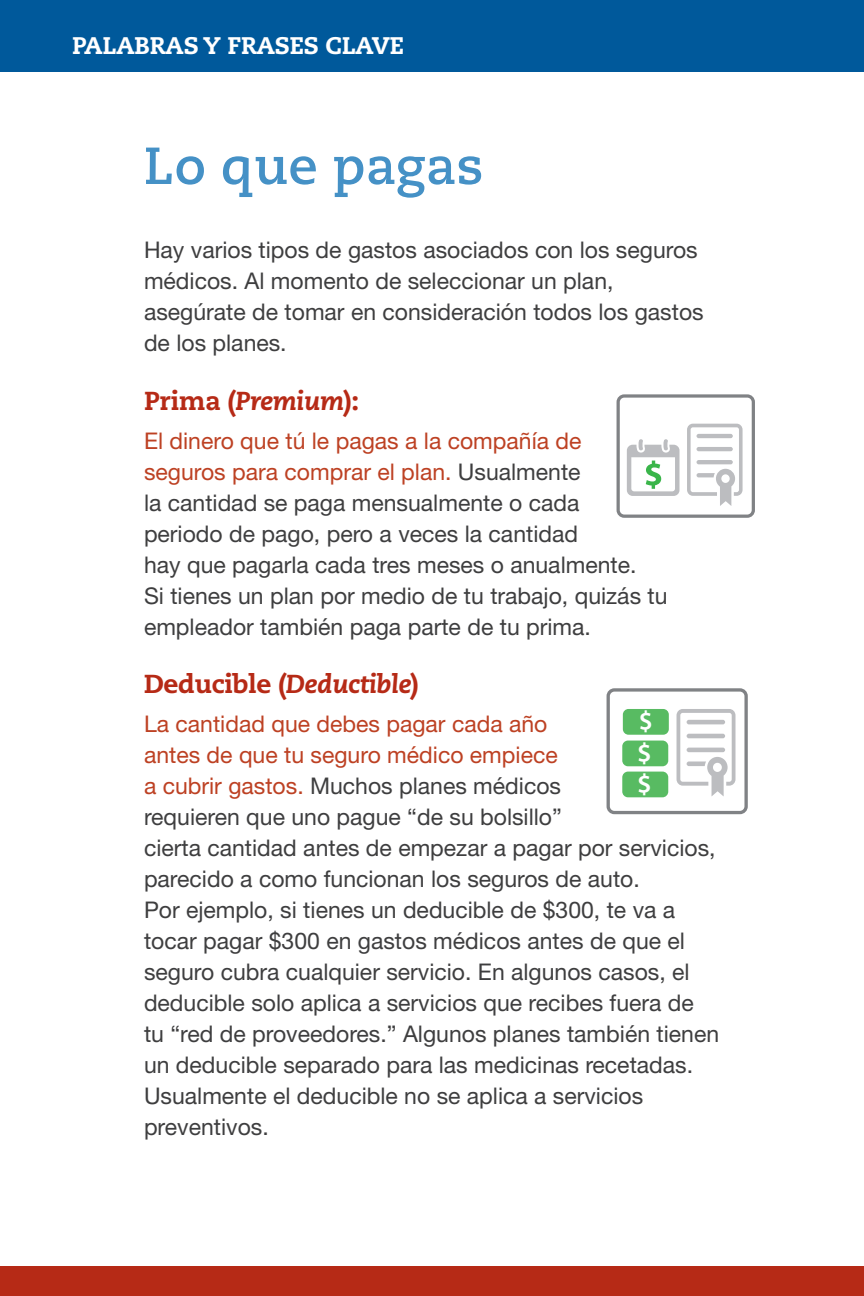
<style>
.page{position:relative;width:864px;height:1296px;background:#fff}
.page>*{position:absolute;margin:0;border:0;box-sizing:border-box;transform-origin:0 0}
.t1{font:700 52px "Caecilia LT Std";color:#4591c6}
.t2{font:600 26.8px/31.4px "Myriad Pro";color:#fff;text-align:justify}
.t3{font:800 26px "Caecilia LT Std";letter-spacing:-.01em;color:#b62a16}
.t4{font:800 24px "Caecilia LT Std";letter-spacing:-.01em;color:#fff}
.t5{font:23px/31px "Helvetica Neue LT Std";color:#3e3e3f}
.s1{font-style:italic}
.s2{color:#bd4123}
</style>
<div class="page">
<div style="left:0;top:0;width:864px;height:72px;background:#00599b"></div>
<div style="left:0;top:1266px;width:864px;height:30px;background:#b62a16"></div>
<div style="left:617px;top:394px;width:138px;height:124px;border:3px solid #808285;border-radius:6px"></div>
<svg style="left:687px;top:424px;width:56px;height:82px"></svg>
<svg style="left:627px;top:439px;width:53px;height:57px"></svg>
<svg style="left:677px;top:709px;width:59px;height:87px"></svg>
<div style="left:607px;top:688px;width:141px;height:126px;border:3px solid #808285;border-radius:6px"></div>
<div style="left:623px;top:709px;width:46px;height:26px;background:#58bb62;border-radius:6px"></div>
<div style="left:622px;top:741px;width:46px;height:25px;background:#58bb62;border-radius:6px"></div>
<div style="left:622px;top:772px;width:46px;height:25px;background:#58bb62;border-radius:6px"></div>
<p class="t4" style="left:72px;top:31px;width:334px">PALABRAS Y FRASES CLAVE</p>
<h1 class="t1" style="left:144px;top:135px;width:341px">Lo que pagas</h1>
<p class="t5" style="left:144px;top:234px;width:561px">Hay varios tipos de gastos asociados con los seguros médicos. Al momento de seleccionar un plan, asegúrate de tomar en consideración todos los gastos de los planes.</p>
<p class="t3" style="left:144px;top:384px;width:217px">Prima (<span class="s1">Premium</span>):</p>
<p class="t5" style="left:144px;top:425px;width:525px"><span class="s2">El dinero que tú le pagas a la compañía de seguros para comprar el plan.</span> Usualmente<br>la cantidad se paga mensualmente o cada<br>periodo de pago, pero a veces la cantidad<br>hay que pagarla cada tres meses o anualmente.<br>Si tienes un plan por medio de tu trabajo, quizás tu empleador también paga parte de tu prima.</p>
<p class="t3" style="left:144px;top:668px;width:276px">Deducible (<span class="s1">Deductible</span>)</p>
<p class="t5" style="left:144px;top:708px;width:577px"><span class="s2">La cantidad que debes pagar cada año<br>antes de que tu seguro médico empiece<br>a cubrir gastos.</span> Muchos planes médicos<br>requieren que uno pague “de su bolsillo”<br>cierta cantidad antes de empezar a pagar por servicios, parecido a como funcionan los seguros de auto.<br>Por ejemplo, si tienes un deducible de $300, te va a tocar pagar $300 en gastos médicos antes de que el seguro cubra cualquier servicio. En algunos casos, el deducible solo aplica a servicios que recibes fuera de tu “red de proveedores.” Algunos planes también tienen un deducible separado para las medicinas recetadas.<br>Usualmente el deducible no se aplica a servicios preventivos.</p>
<p class="t2" style="left:637px;top:705px;width:17px">$ $ $</p>
</div>
